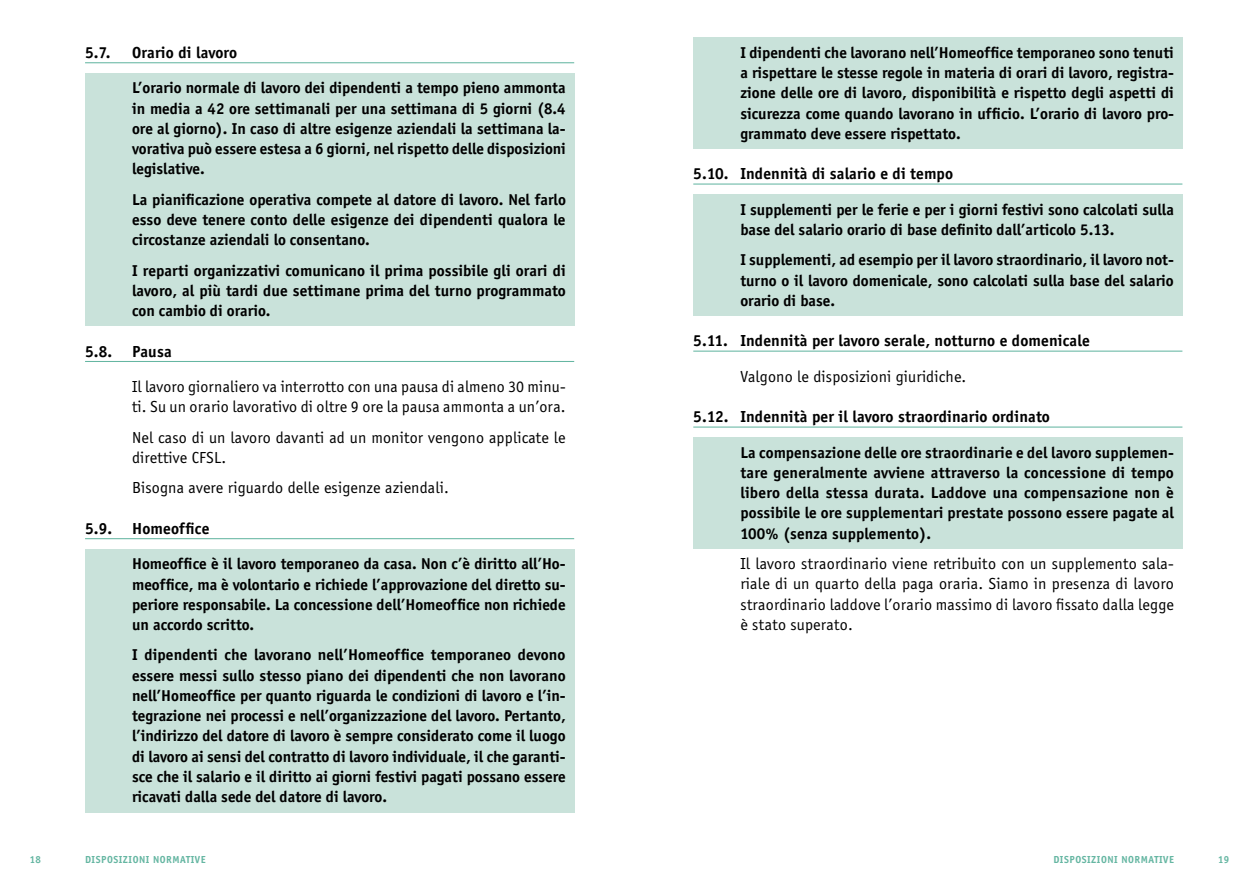
<style>
.page{position:relative;width:1259px;height:893px;background:#fff}
.page>*{position:absolute;margin:0;border:0;box-sizing:border-box;transform-origin:0 0}
.t1{font:16.5px/20.2px "Officina Sans";letter-spacing:.01em;color:#000}
.t2{font:700 16.5px "Officina Sans";letter-spacing:.01em;color:#000}
.t3{font:700 16.2px/20.2px "Officina Sans";color:#000;text-align:justify}
.t4{font:700 10.5px "Officina Sans";letter-spacing:.05em;color:#65b6a2}
</style>
<div class="page">
<hr style="left:85px;top:62px;width:489px;height:1px;background:#65b6a2">
<div style="left:85px;top:73px;width:489px;height:112px;background:#c9e2da"></div>
<div style="left:85px;top:185px;width:489px;height:70px;background:#c9e2da"></div>
<div style="left:85px;top:255px;width:489px;height:71px;background:#c9e2da"></div>
<hr style="left:85px;top:361px;width:489px;height:1px;background:#65b6a2">
<hr style="left:85px;top:538px;width:489px;height:1px;background:#65b6a2">
<div style="left:85px;top:549px;width:489px;height:91px;background:#c9e2da"></div>
<div style="left:85px;top:640px;width:489px;height:172px;background:#c9e2da"></div>
<div style="left:693px;top:38px;width:489px;height:111px;background:#c9e2da"></div>
<hr style="left:693px;top:184px;width:489px;height:1px;background:#65b6a2">
<div style="left:693px;top:194px;width:489px;height:51px;background:#c9e2da"></div>
<div style="left:693px;top:245px;width:489px;height:71px;background:#c9e2da"></div>
<hr style="left:693px;top:351px;width:489px;height:1px;background:#65b6a2">
<hr style="left:693px;top:427px;width:489px;height:1px;background:#65b6a2">
<div style="left:693px;top:437px;width:489px;height:112px;background:#c9e2da"></div>
<p class="t2" style="left:85px;top:43px;width:27px">5.7.</p>
<p class="t2" style="left:132px;top:43px;width:107px">Orario di lavoro</p>
<p class="t3" style="left:132px;top:78px;width:435px">L’orario normale di lavoro dei dipendenti a tempo pieno ammonta in media a 42 ore settimanali per una settimana di 5 giorni (8.4 ore al giorno). In caso di altre esigenze aziendali la settimana la&shy;vorativa può essere estesa a 6 giorni, nel rispetto delle disposizioni legislative.</p>
<p class="t3" style="left:132px;top:189px;width:435px">La pianificazione operativa compete al datore di lavoro. Nel farlo esso deve tenere conto delle esigenze dei dipendenti qualora le circostanze aziendali lo consentano.</p>
<p class="t3" style="left:132px;top:260px;width:435px">I reparti organizzativi comunicano il prima possibile gli orari di lavoro, al più tardi due settimane prima del turno programmato con cambio di orario.</p>
<p class="t2" style="left:85px;top:341px;width:88px">5.8. Pausa</p>
<p class="t1" style="left:132px;top:377px;width:435px">Il lavoro giornaliero va interrotto con una pausa di almeno 30 minu&shy;ti. Su un orario lavorativo di oltre 9 ore la pausa ammonta a un’ora.</p>
<p class="t1" style="left:132px;top:427px;width:435px">Nel caso di un lavoro davanti ad un monitor vengono applicate le direttive CFSL.</p>
<p class="t1" style="left:132px;top:478px;width:318px">Bisogna avere riguardo delle esigenze aziendali.</p>
<p class="t2" style="left:85px;top:518px;width:126px">5.9. Homeoffice</p>
<p class="t3" style="left:132px;top:554px;width:435px">Homeoffice è il lavoro temporaneo da casa. Non c’è diritto all’Ho&shy;meoffice, ma è volontario e richiede l’approvazione del diretto su&shy;periore responsabile. La concessione dell’Homeoffice non richiede un accordo scritto.</p>
<p class="t3" style="left:132px;top:645px;width:435px">I dipendenti che lavorano nell’Homeoffice temporaneo devono essere messi sullo stesso piano dei dipendenti che non lavorano nell’Homeoffice per quanto riguarda le condizioni di lavoro e l’in&shy;tegrazione nei processi e nell’organizzazione del lavoro. Pertanto, l’indirizzo del datore di lavoro è sempre considerato come il luogo di lavoro ai sensi del contratto di lavoro individuale, il che garanti&shy;sce che il salario e il diritto ai giorni festivi pagati possano essere ricavati dalla sede del datore di lavoro.</p>
<p class="t3" style="left:740px;top:42px;width:435px">I dipendenti che lavorano nell’Homeoffice temporaneo sono tenuti a rispettare le stesse regole in materia di orari di lavoro, registra&shy;zione delle ore di lavoro, disponibilità e rispetto degli aspetti di sicurezza come quando lavorano in ufficio. L’orario di lavoro pro&shy;grammato deve essere rispettato.</p>
<p class="t2" style="left:693px;top:164px;width:261px">5.10. Indennità di salario e di tempo</p>
<p class="t3" style="left:740px;top:199px;width:435px">I supplementi per le ferie e per i giorni festivi sono calcolati sulla base del salario orario di base definito dall’articolo 5.13.</p>
<p class="t3" style="left:740px;top:250px;width:435px">I supplementi, ad esempio per il lavoro straordinario, il lavoro not&shy;turno o il lavoro domenicale, sono calcolati sulla base del salario orario di base.</p>
<p class="t2" style="left:693px;top:331px;width:398px">5.11. Indennità per lavoro serale, notturno e domenicale</p>
<p class="t1" style="left:740px;top:366px;width:227px">Valgono le disposizioni giuridiche.</p>
<p class="t2" style="left:693px;top:407px;width:358px">5.12. Indennità per il lavoro straordinario ordinato</p>
<p class="t3" style="left:740px;top:442px;width:435px">La compensazione delle ore straordinarie e del lavoro supplemen&shy;tare generalmente avviene attraverso la concessione di tempo libero della stessa durata. Laddove una compensazione non è possibile le ore supplementari prestate possono essere pagate al 100% (senza supplemento).</p>
<p class="t1" style="left:740px;top:554px;width:435px;text-align:justify">Il lavoro straordinario viene retribuito con un supplemento sala&shy;riale di un quarto della paga oraria. Siamo in presenza di lavoro straordinario laddove l’orario massimo di lavoro fissato dalla legge è stato superato.</p>
<p class="t4" style="left:85px;top:853px;width:122px">DISPOSIZIONI NORMATIVE</p>
<p class="t4" style="left:1053px;top:853px;width:122px">DISPOSIZIONI NORMATIVE</p>
<p class="t4" style="left:30px;top:853px;width:13px">18</p>
<p class="t4" style="left:1218px;top:853px;width:13px">19</p>
</div>
